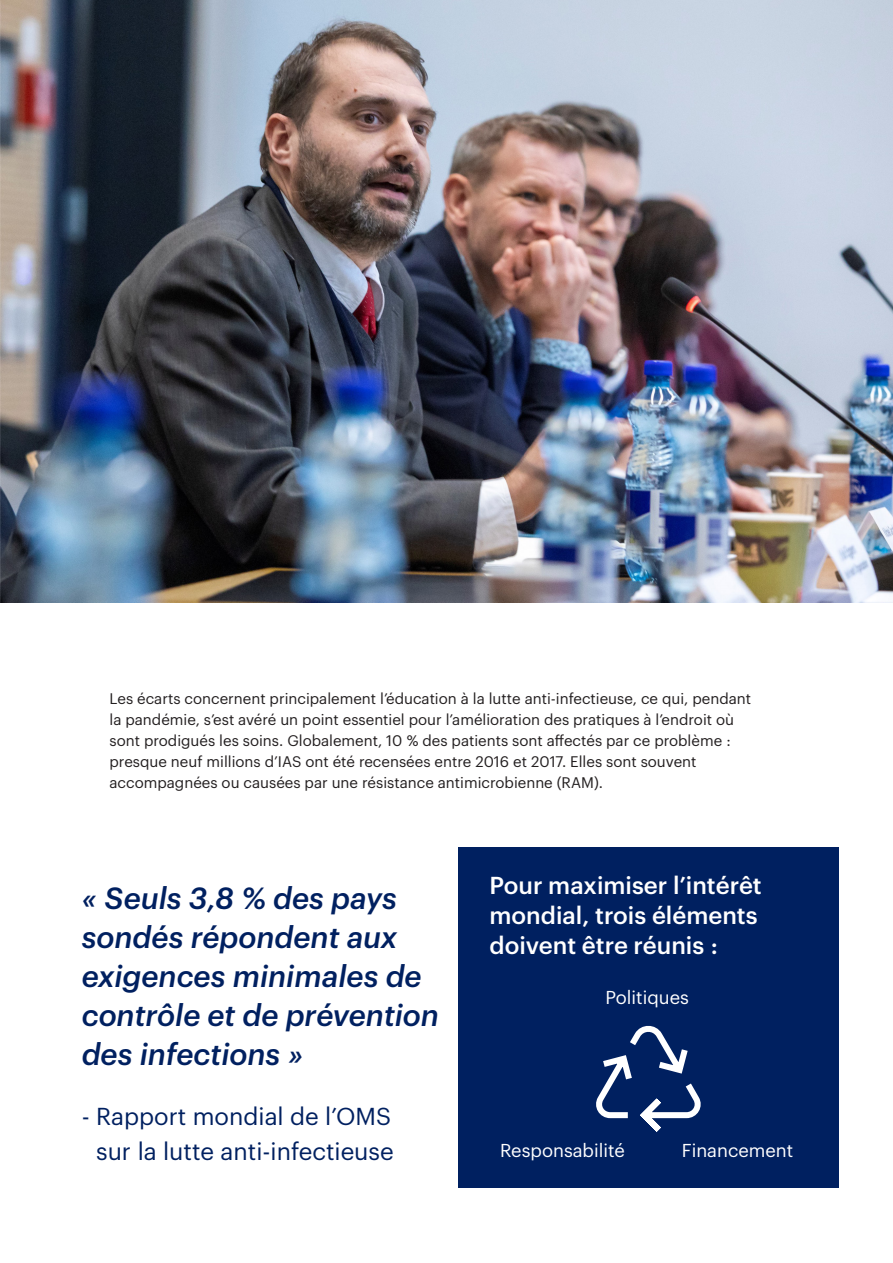
<style>
.page{position:relative;width:893px;height:1263px;background:#fff}
.page>*{position:absolute;margin:0;border:0;box-sizing:border-box;transform-origin:0 0}
.Body_black{font:italic 500 30px/39px "Graphik";color:#002060}
.Subheadline_Regular_blue{font:500 24px/30px "Graphik";color:#fff}
.Body_black-2{font:24px/34.7px "Graphik";color:#002060;text-align:center}
.Body_black-3{font:18.3px "Graphik";color:#fff}
.Body_black-4{font:15px/21px "Graphik";color:#231f20}
</style>
<div class="page">
<img style="left:0;top:0;width:893px;height:602px">
<div style="left:458px;top:847px;width:380px;height:341px;background:#002060"></div>
<svg style="left:596px;top:1025px;width:105px;height:107px"></svg>
<p class="Body_black-4" style="left:110px;top:687px;width:643px">Les écarts concernent principalement l’éducation à la lutte anti-infectieuse, ce qui, pendant la pandémie, s’est avéré un point essentiel pour l’amélioration des pratiques à l’endroit où sont prodigués les soins. Globalement, 10 % des patients sont affectés par ce problème : presque neuf millions d’IAS ont été recensées entre 2016 et 2017. Elles sont souvent accompagnées ou causées par une résistance antimicrobienne (RAM).</p>
<p class="Body_black" style="left:82px;top:876px;width:359px">« Seuls 3,8 % des pays sondés répondent aux exigences minimales de contrôle et de prévention des infections »</p>
<p class="Body_black-2" style="left:82px;top:1097px;width:313px">- Rapport mondial de l’OMS sur la lutte anti-infectieuse</p>
<p class="Subheadline_Regular_blue" style="left:490px;top:868px;width:274px">Pour maximiser l’intérêt mondial, trois éléments doivent être réunis :</p>
<p class="Body_black-3" style="left:605px;top:984px;width:85px">Politiques</p>
<p class="Body_black-3" style="left:500px;top:1136px;width:126px">Responsabilité</p>
<p class="Body_black-3" style="left:682px;top:1136px;width:113px">Financement</p>
</div>
